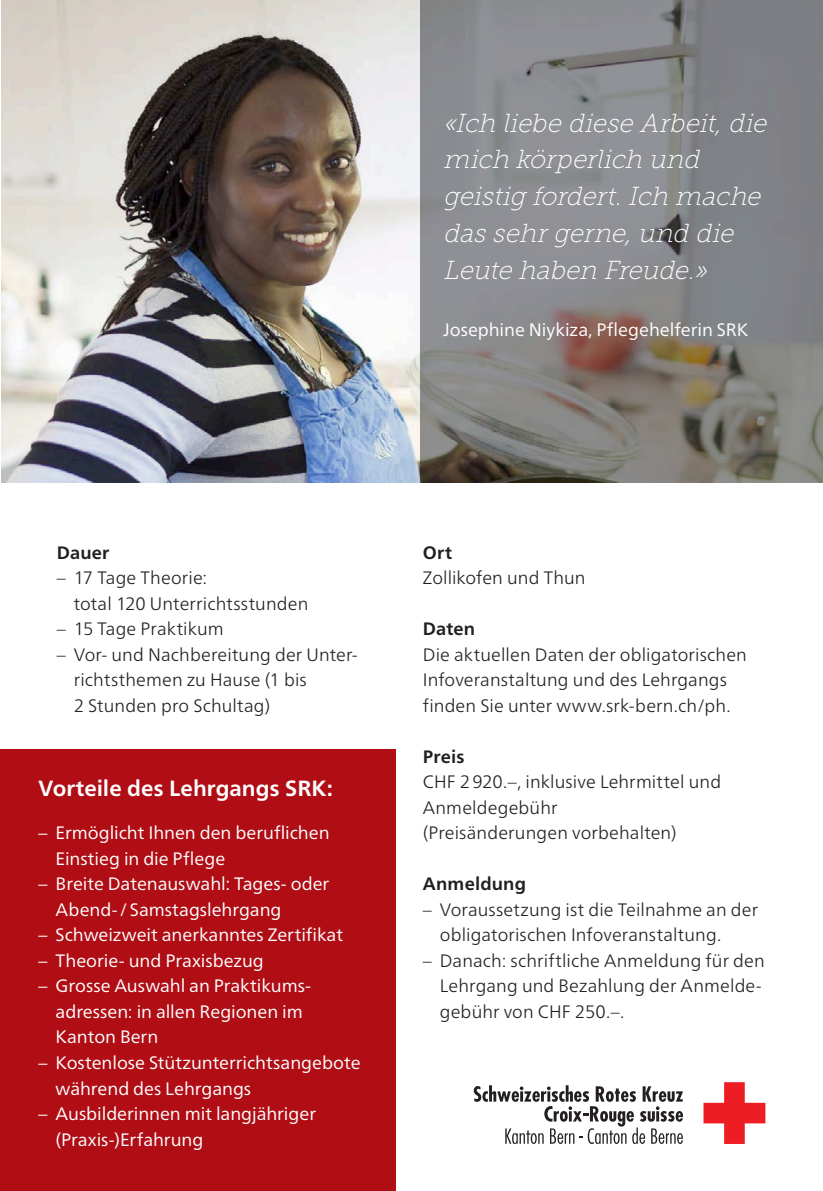
<style>
.page{position:relative;width:823px;height:1191px;background:#fff}
.page>*{position:absolute;margin:0;border:0;box-sizing:border-box;transform-origin:0 0}
.t1{font:italic 26px/36.8px "Museo Slab 100";color:#fff}
.t2{font:700 22px "Frutiger Neue LTW1 G";letter-spacing:.005em;color:#fff}
.t3{font:300 18px/25.6px "Frutiger Neue LTW1 G";letter-spacing:.005em;color:#231f20}
.t4{font:18px/25.6px "Frutiger Neue LTW1 G";color:#fff}
.t5{font:700 18px "Frutiger Neue LTW1 G";letter-spacing:.01em;color:#231f20}
</style>
<div class="page">
<svg style="left:703px;top:1082px;width:62px;height:62px"></svg>
<svg style="left:473px;top:1085px;width:209px;height:59px"></svg>
<img style="left:1px;top:0;width:419px;height:482px">
<svg style="left:420px;top:0;width:402px;height:482px;background:#838283"></svg>
<div style="left:0;top:749px;width:395px;height:442px;background:#b00d15"></div>
<h1 class="t1" style="left:443px;top:104px;width:331px">«Ich liebe diese Arbeit,die mich körperlich und geistig fordert.Ich mache das sehrgerne,und die<br>Leute haben Freude.»</h1>
<p class="t4" style="left:443px;top:316px;width:306px">Josephine Niykiza, Pflegehelferin SRK</p>
<p class="t5" style="left:57px;top:541px;width:54px">Dauer</p>
<p class="t3" style="left:74px;top:565px;width:236px;text-indent:-17px">– 17 Tage Theorie:<br>total 120 Unterrichtsstunden</p>
<p class="t3" style="left:57px;top:616px;width:168px">– 15 Tage Praktikum</p>
<p class="t3" style="left:74px;top:641px;width:285px;text-indent:-17px">– Vor- und Nachbereitung der Unter&shy;richtsthemen zu Hause (1 bis<br>2 Stunden pro Schultag)</p>
<p class="t2" style="left:39px;top:775px;width:295px">Vorteile des Lehrgangs SRK:</p>
<p class="t4" style="left:56px;top:820px;width:275px;text-indent:-17px">– Ermöglicht Ihnen den beruflichen<br>Einstieg in die Pflege</p>
<p class="t4" style="left:56px;top:871px;width:275px;text-indent:-17px">– Breite Datenauswahl: Tages- oder<br>Abend-/Samstagslehrgang</p>
<p class="t4" style="left:39px;top:922px;width:306px">– Schweizweit anerkanntes Zertifikat</p>
<p class="t4" style="left:39px;top:947px;width:227px">– Theorie- und Praxisbezug</p>
<p class="t4" style="left:56px;top:973px;width:255px;text-indent:-17px">– Grosse Auswahl an Praktikums&shy;adressen: in allen Regionen im<br>Kanton Bern</p>
<p class="t4" style="left:56px;top:1049px;width:306px;text-indent:-17px">– Kostenlose Stützunterrichtsangebote während des Lehrgangs</p>
<p class="t4" style="left:56px;top:1100px;width:262px;text-indent:-17px">– Ausbilderinnen mit langjähriger (Praxis-)Erfahrung</p>
<p class="t5" style="left:422px;top:541px;width:31px">Ort</p>
<p class="t3" style="left:422px;top:565px;width:164px">Zollikofen und Thun</p>
<p class="t5" style="left:422px;top:618px;width:54px">Daten</p>
<p class="t3" style="left:422px;top:641px;width:325px">Die aktuellen Daten der obligatorischen<br>Infoveranstaltung und des Lehrgangs finden Sie unter www.srk-bern.ch/ph.</p>
<p class="t5" style="left:422px;top:746px;width:43px">Preis</p>
<p class="t3" style="left:422px;top:769px;width:299px">CHF 2920.–, inklusive Lehrmittel und<br>Anmeldegebühr<br>(Preisänderungen vorbehalten)</p>
<p class="t5" style="left:422px;top:873px;width:105px">Anmeldung</p>
<p class="t3" style="left:439px;top:896px;width:319px;text-indent:-17px">– Voraussetzung ist die Teilnahme an der obligatorischen Infoveranstaltung.</p>
<p class="t3" style="left:439px;top:947px;width:326px;text-indent:-17px">– Danach: schriftliche Anmeldung für den<br>Lehrgang und Bezahlung der Anmelde&shy;gebühr von CHF 250.–.</p>
</div>
